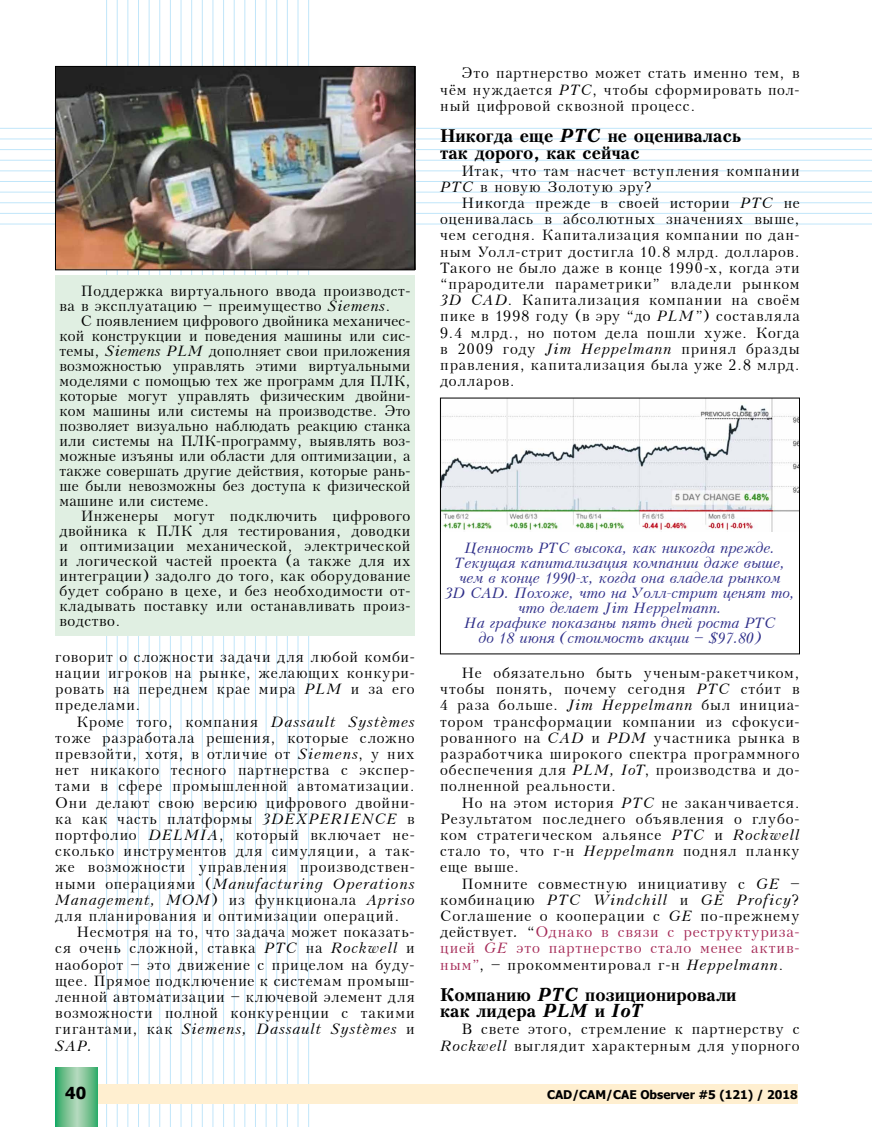
<style>
.page{position:relative;width:872px;height:1127px;background:#fff}
.page>*{position:absolute;margin:0;border:0;box-sizing:border-box;transform-origin:0 0}
.t1{font:700 18px/16.5px "Peterburg";color:#000}
.t2{font:700 16.5px "Tahoma";color:#000}
.t3{font:15px/16.2px "Peterburg";letter-spacing:.045em;color:#000;text-align:justify}
.t4{font:italic 15px/15px "Peterburg";letter-spacing:-.01em;color:#2f2f89;text-align:center}
.t5{font:700 12px "Tahoma";color:#000}
.s1{font-style:italic}
.s2{color:#a52a57}
.s3{font-style:italic;color:#a52a57}
</style>
<div class="page">
<hr style="left:106px;top:0;width:1px;height:1127px;background:#c1e6fa">
<hr style="left:117px;top:0;width:1px;height:1127px;background:#c1e6fa">
<hr style="left:128px;top:0;width:1px;height:1127px;background:#c1e6fa">
<hr style="left:138px;top:0;width:1px;height:1127px;background:#c1e6fa">
<hr style="left:149px;top:0;width:1px;height:1127px;background:#c1e6fa">
<hr style="left:159px;top:0;width:1px;height:1127px;background:#c1e6fa">
<hr style="left:170px;top:0;width:1px;height:1127px;background:#c1e6fa">
<hr style="left:181px;top:0;width:1px;height:1127px;background:#c1e6fa">
<hr style="left:191px;top:0;width:1px;height:1127px;background:#c1e6fa">
<hr style="left:202px;top:0;width:1px;height:1127px;background:#c1e6fa">
<hr style="left:213px;top:0;width:1px;height:1127px;background:#c1e6fa">
<hr style="left:223px;top:0;width:1px;height:1127px;background:#c1e6fa">
<hr style="left:234px;top:0;width:1px;height:1127px;background:#c1e6fa">
<hr style="left:244px;top:0;width:1px;height:1127px;background:#c1e6fa">
<hr style="left:255px;top:0;width:1px;height:1127px;background:#c1e6fa">
<hr style="left:266px;top:0;width:1px;height:1127px;background:#c1e6fa">
<hr style="left:276px;top:0;width:1px;height:1127px;background:#c1e6fa">
<hr style="left:287px;top:0;width:1px;height:1127px;background:#c1e6fa">
<hr style="left:298px;top:0;width:1px;height:1127px;background:#c1e6fa">
<hr style="left:308px;top:0;width:1px;height:1127px;background:#c1e6fa">
<hr style="left:0;top:128px;width:872px;height:1px;background:#c1e6fa">
<hr style="left:0;top:139px;width:872px;height:1px;background:#c1e6fa">
<hr style="left:0;top:149px;width:872px;height:1px;background:#c1e6fa">
<hr style="left:0;top:160px;width:872px;height:1px;background:#c1e6fa">
<hr style="left:0;top:171px;width:872px;height:1px;background:#c1e6fa">
<hr style="left:0;top:181px;width:872px;height:1px;background:#c1e6fa">
<hr style="left:0;top:192px;width:872px;height:1px;background:#c1e6fa">
<hr style="left:0;top:202px;width:872px;height:1px;background:#c1e6fa">
<hr style="left:0;top:213px;width:872px;height:1px;background:#c1e6fa">
<hr style="left:0;top:224px;width:872px;height:1px;background:#c1e6fa">
<div style="left:55px;top:1084px;width:743px;height:20px;background:#ffefd0"></div>
<svg style="left:55px;top:1068px;width:43px;height:59px;background:#73c192"></svg>
<img style="left:442px;top:400px;width:355px;height:131px">
<img style="left:57px;top:68px;width:356px;height:200px">
<div style="left:55px;top:66px;width:360px;height:204px;border:1px solid #000"></div>
<div style="left:55px;top:275px;width:360px;height:360px;background:#e0efe2"></div>
<p class="t3" style="left:60px;top:283px;width:351px;line-height:15px;text-indent:21px">Поддержка виртуального ввода производст&shy;ва в эксплуатацию – преимущество <span class="s1">Siemens</span>.</p>
<p class="t3" style="left:60px;top:313px;width:352px;line-height:15px;text-indent:21px">С появлением цифрового двойника механичес&shy;кой конструкции и поведения машины или сис&shy;темы, <span class="s1">Siemens PLM</span> дополняет свои приложения возможностью управлять этими виртуальными моделями с помощью тех же программ для ПЛК, которые могут управлять физическим двойни&shy;ком машины или системы на производстве. Это позволяет визуально наблюдать реакцию станка или системы на ПЛК-программу, выявлять воз&shy;можные изъяны или области для оптимизации, а также совершать другие действия, которые рань&shy;ше были невозможны без доступа к физической машине или системе.</p>
<p class="t3" style="left:60px;top:508px;width:352px;line-height:15px;text-indent:21px">Инженеры могут подключить цифрового двойника к ПЛК для тестирования, доводки и оптимизации механической, электрической и логической частей проекта (а также для их интеграции) задолго до того, как оборудование будет собрано в цехе, и без необходимости от&shy;кладывать поставку или останавливать произ&shy;водство.</p>
<p class="t3" style="left:55px;top:649px;width:361px">говорит о сложности задачи для любой комби&shy;нации игроков на рынке, желающих конкури&shy;ровать на переднем крае мира <span class="s1">PLM</span> и за его пределами.</p>
<p class="t3" style="left:55px;top:713px;width:361px;text-indent:21px">Кроме того, компания <span class="s1">Dassault Syst¢mes </span>тоже разработала решения, которые сложно превзойти, хотя, в отличие от <span class="s1">Siemens</span>, у них нет никакого тесного партнерства с экспер&shy;тами в сфере промышленной автоматизации.<br>Они делают свою версию цифрового двойни&shy;ка как часть платформы <span class="s1">3DEXPERIENCE</span> в портфолио <span class="s1">DELMIA</span>, который включает не&shy;сколько инструментов для симуляции, а так&shy;же возможности управления производствен&shy;ными операциями (<span class="s1">Manufacturing Operations Management, MOM</span>) из функционала <span class="s1">Apriso </span>для планирования и оптимизации операций.</p>
<p class="t3" style="left:55px;top:924px;width:361px;text-indent:21px">Несмотря на то, что задача может показать&shy;ся очень сложной, ставка <span class="s1">PTC</span> на <span class="s1">Rockwell</span> и наоборот – это движение с прицелом на буду&shy;щее. Прямое подключение к системам промыш&shy;ленной автоматизации – ключевой элемент для возможности полной конкуренции с такими гигантами, как <span class="s1">Siemens, Dassault Syst¢mes</span> и <span class="s1">SAP.</span></p>
<p class="t3" style="left:440px;top:65px;width:361px;text-indent:21px">Это партнерство может стать именно тем, в чём нуждается <span class="s1">PTC</span>, чтобы сформировать пол&shy;ный цифровой сквозной процесс.</p>
<p class="t1" style="left:440px;top:127px;width:302px">Никогда еще <span class="s1">PTC</span> не оценивалась так дорого, как сейчас</p>
<p class="t3" style="left:440px;top:163px;width:361px;text-indent:21px">Итак, что там насчет вступления компании<br><span class="s1">PTC</span> в новую Золотую эру?</p>
<p class="t3" style="left:440px;top:195px;width:361px;text-indent:21px">Никогда прежде в своей истории <span class="s1">PTC</span> не оценивалась в абсолютных значениях выше, чем сегодня. Капитализация компании по дан&shy;ным Уолл-стрит достигла 10.8 млрд. долларов.<br>Такого не было даже в конце 1990-х, когда эти “прародители параметрики” владели рынком <span class="s1">3D CAD</span>. Капитализация компании на своём пике в 1998 году (в эру “до <span class="s1">PLM</span>”) составляла 9.4 млрд., но потом дела пошли хуже. Когда в 2009 году <span class="s1">Jim Heppelmann</span> принял бразды правления, капитализация была уже 2.8 млрд. долларов.</p>
<p class="t4" style="left:445px;top:540px;width:351px">Ценность PTC высока, как никогда прежде.<br>Текущая капитализация компании даже выше, чем в конце 1990-х, когда она владела рынком<br>3D CAD. Похоже, что на Уолл-стрит ценят то, что делает Jim Heppelmann.<br>На графике показаны пять дней роста PTC<br>до 18 июня (стоимость акции – $97.80)</p>
<p class="t3" style="left:440px;top:665px;width:361px;text-indent:21px">Не обязательно быть ученым-ракетчиком, чтобы понять, почему сегодня <span class="s1">PTC</span> стћит в 4 раза больше. <span class="s1">Jim Heppelmann</span> был инициа&shy;тором трансформации компании из сфокуси&shy;рованного на <span class="s1">CAD</span> и <span class="s1">PDM</span> участника рынка в разработчика широкого спектра программного обеспечения для <span class="s1">PLM, IoT</span>, производства и до&shy;полненной реальности.</p>
<p class="t3" style="left:440px;top:794px;width:361px;text-indent:21px">Но на этом история <span class="s1">PTC</span> не заканчивается.<br>Результатом последнего объявления о глубо&shy;ком стратегическом альянсе <span class="s1">PTC</span> и <span class="s1">Rockwell </span>стало то, что г-н <span class="s1">Heppelmann</span> поднял планку еще выше.</p>
<p class="t3" style="left:440px;top:875px;width:361px;text-indent:21px">Помните совместную инициативу с <span class="s1">GE – </span>комбинацию <span class="s1">PTC Windchill</span> и <span class="s1">GE Proficy</span>?<br>Соглашение о кооперации с <span class="s1">GE</span> по-прежнему действует<span class="s1">.</span> “<span class="s2">Однако в связи с реструктуриза&shy;цией</span> <span class="s3">GE</span> <span class="s2">это партнерство стало менее актив&shy;ным”</span>, – прокомментировал г-н <span class="s1">Heppelmann</span>.</p>
<p class="t1" style="left:440px;top:986px;width:298px">Компанию <span class="s1">PTC</span> позиционировали как лидера <span class="s1">PLM</span> и <span class="s1">IoT</span></p>
<p class="t3" style="left:440px;top:1021px;width:361px;text-align:right">В свете этого, стремление к партнерству с<br><span class="s1">Rockwell</span> выглядит характерным для упорного</p>
<p class="t2" style="left:65px;top:1081px;width:23px">40</p>
<p class="t5" style="left:547px;top:1086px;width:252px">CAD/cam/cae Observer #5 (121) / 2018</p>
</div>
